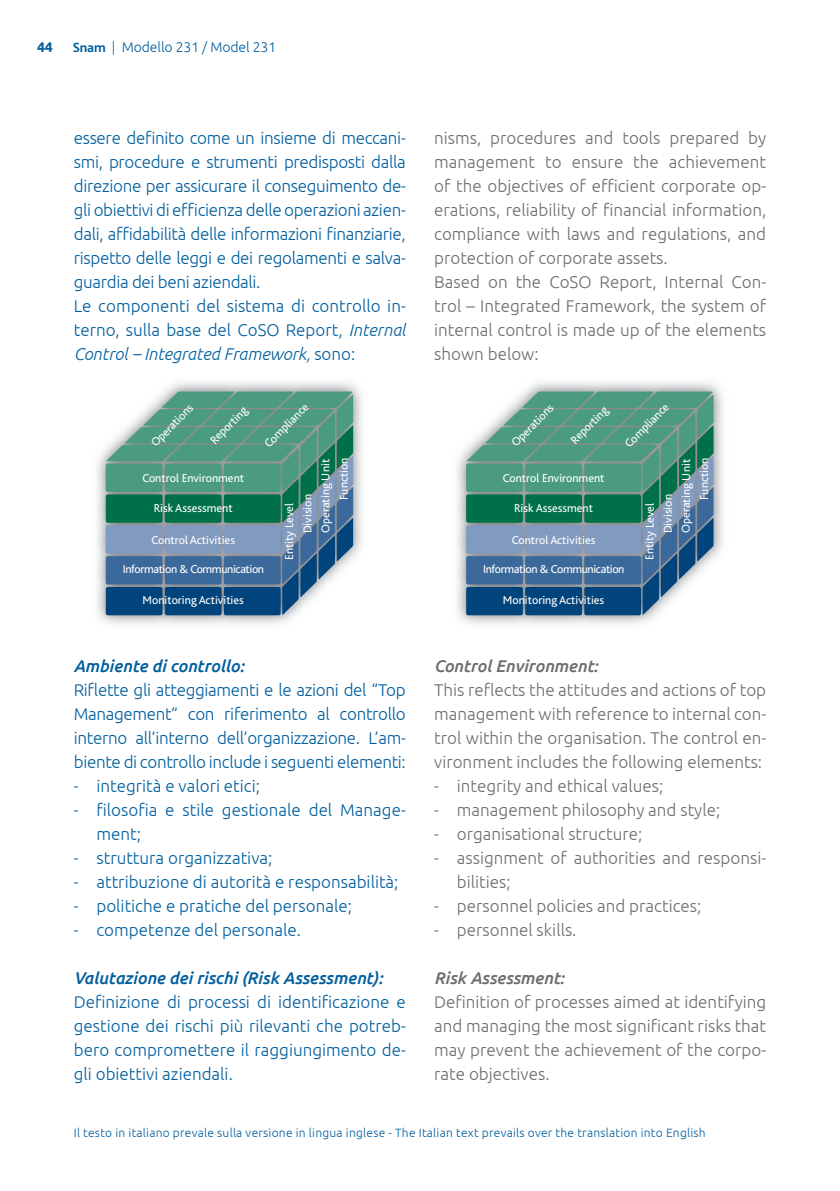
<style>
.page{position:relative;width:840px;height:1191px;background:#fff}
.page>*{position:absolute;margin:0;border:0;box-sizing:border-box;transform-origin:0 0}
.testo{font:300 17px/24px "Ubuntu";color:#6c6d70;text-align:justify}
.testo-2{font:300 17px/24px "Ubuntu";letter-spacing:-.01em;color:#005e9e;text-align:justify}
.rientro{font:300 17px/24px "Ubuntu";color:#005e9e}
.titoletti{font:italic 500 17px "Ubuntu";color:#005e9e}
.titoletti-2{font:italic 500 17px "Ubuntu";color:#6c6d70}
.testo-3{font:italic 500 17px "Ubuntu";color:#005e9e}
.t1{font:300 14px "Ubuntu";letter-spacing:-.005em;color:#005e9e}
.t2{font:700 14px "Ubuntu";color:#005e9e}
.t3{font:12px "Bliss";color:#fff}
.t4{font:300 12px "Ubuntu";letter-spacing:.02em;color:#005e9e}
.t5{font:12px "Bliss";letter-spacing:-.03em;color:#fff}
.s1{font-family:"Bliss";font-weight:700}
.s2{font-style:italic}
</style>
<div class="page">
<img style="left:97px;top:382px;width:265px;height:242px">
<svg style="left:106px;top:391px;width:247px;height:224px;background:#548c91"></svg>
<img style="left:457px;top:382px;width:266px;height:242px">
<svg style="left:466px;top:391px;width:247px;height:224px;background:#558d91"></svg>
<p class="t2" style="left:37px;top:38px;width:17px">44</p>
<p class="t1" style="left:73px;top:38px;width:205px"><span class="s1">Snam</span> | Modello 231 / Model 231</p>
<p class="testo-2" style="left:74px;top:126px;width:333px">essere definito come un insieme di meccani&shy;smi, procedure e strumenti predisposti dalla direzione per assicurare il conseguimento de&shy;gli obiettivi di efficienza delle operazioni azien&shy;dali, affidabilità delle informazioni finanziarie, rispetto delle leggi e dei regolamenti e salva&shy;guardia dei beni aziendali.</p>
<p class="testo-2" style="left:74px;top:294px;width:333px">Le componenti del sistema di controllo in&shy;terno, sulla base del CoSO Report, <span class="s2">Internal Control – Integrated Framework,</span> sono:</p>
<p class="t3" style="left:148px;top:440px;width:56px;rotate:-45deg">Operations</p>
<p class="t3" style="left:207px;top:437px;width:49px;rotate:-45deg">Reporting</p>
<p class="t3" style="left:262px;top:441px;width:59px;rotate:-45deg">Compliance</p>
<p class="t3" style="left:142px;top:472px;width:103px">Control Environment</p>
<p class="t3" style="left:154px;top:502px;width:80px">Risk Assessment</p>
<p class="t3" style="left:151px;top:533px;width:85px">Control Activities</p>
<p class="t5" style="left:123px;top:563px;width:143px">Information &amp; Communication</p>
<p class="t3" style="left:142px;top:594px;width:103px">Monitoring Activities</p>
<p class="t3" style="left:283px;top:560px;width:58px;rotate:-90deg">Entity Level</p>
<p class="t3" style="left:301px;top:533px;width:41px;rotate:-90deg">Division</p>
<p class="t3" style="left:319px;top:532px;width:75px;rotate:-90deg">Operating Unit</p>
<p class="t3" style="left:337px;top:499px;width:44px;rotate:-90deg">Function</p>
<p class="testo-3" style="left:74px;top:656px;width:172px">Ambiente di controllo:</p>
<p class="testo-2" style="left:74px;top:678px;width:333px">Riflette gli atteggiamenti e le azioni del “Top Management” con riferimento al controllo interno all’interno dell’organizzazione. L’am&shy;biente di controllo include i seguenti elementi:</p>
<p class="rientro" style="left:74px;top:774px;width:187px">- integrità e valori etici;</p>
<p class="rientro" style="left:96px;top:798px;width:310px;text-indent:-23px">- filosofia e stile gestionale del Manage&shy;ment;</p>
<p class="rientro" style="left:74px;top:846px;width:200px">- struttura organizzativa;</p>
<p class="rientro" style="left:74px;top:870px;width:326px">- attribuzione di autorità e responsabilità;</p>
<p class="rientro" style="left:74px;top:894px;width:279px">- politiche e pratiche del personale;</p>
<p class="rientro" style="left:74px;top:918px;width:229px">- competenze del personale.</p>
<p class="titoletti" style="left:74px;top:968px;width:310px">Valutazione dei rischi (Risk Assessment):</p>
<p class="testo-2" style="left:74px;top:990px;width:333px">Definizione di processi di identificazione e gestione dei rischi più rilevanti che potreb&shy;bero compromettere il raggiungimento de&shy;gli obiettivi aziendali.</p>
<p class="testo" style="left:434px;top:126px;width:333px">nisms, procedures and tools prepared by management to ensure the achievement of the objectives of efficient corporate op&shy;erations, reliability of financial information, compliance with laws and regulations, and protection of corporate assets.</p>
<p class="testo" style="left:434px;top:270px;width:333px">Based on the CoSO Report, Internal Con&shy;trol – Integrated Framework, the system of internal control is made up of the elements shown below:</p>
<p class="t3" style="left:508px;top:440px;width:56px;rotate:-45deg">Operations</p>
<p class="t3" style="left:567px;top:437px;width:49px;rotate:-45deg">Reporting</p>
<p class="t3" style="left:622px;top:441px;width:59px;rotate:-45deg">Compliance</p>
<p class="t3" style="left:502px;top:472px;width:103px">Control Environment</p>
<p class="t3" style="left:514px;top:502px;width:80px">Risk Assessment</p>
<p class="t3" style="left:511px;top:533px;width:85px">Control Activities</p>
<p class="t5" style="left:483px;top:563px;width:143px">Information &amp; Communication</p>
<p class="t3" style="left:502px;top:594px;width:103px">Monitoring Activities</p>
<p class="t3" style="left:643px;top:560px;width:58px;rotate:-90deg">Entity Level</p>
<p class="t3" style="left:661px;top:533px;width:41px;rotate:-90deg">Division</p>
<p class="t3" style="left:679px;top:532px;width:75px;rotate:-90deg">Operating Unit</p>
<p class="t3" style="left:697px;top:499px;width:44px;rotate:-90deg">Function</p>
<p class="titoletti-2" style="left:434px;top:656px;width:165px">Control Environment:</p>
<p class="testo" style="left:434px;top:678px;width:333px">This reflects the attitudes and actions of top management with reference to internal con&shy;trol within the organisation. The control en&shy;vironment includes the following elements:</p>
<p class="testo" style="left:434px;top:774px;width:230px">- integrity and ethical values;</p>
<p class="testo" style="left:434px;top:798px;width:287px">- management philosophy and style;</p>
<p class="testo" style="left:434px;top:822px;width:209px">- organisational structure;</p>
<p class="testo" style="left:456px;top:846px;width:310px;text-indent:-23px">- assignment of authorities and responsi&shy;bilities;</p>
<p class="testo" style="left:434px;top:894px;width:268px">- personnel policies and practices;</p>
<p class="testo" style="left:434px;top:918px;width:144px">- personnel skills.</p>
<p class="titoletti-2" style="left:434px;top:968px;width:131px">Risk Assessment:</p>
<p class="testo" style="left:434px;top:990px;width:333px">Definition of processes aimed at identifying and managing the most significant risks that may prevent the achievement of the corpo&shy;rate objectives.</p>
<p class="t4" style="left:74px;top:1125px;width:633px">Il testo in italiano prevale sulla versione in lingua inglese - The Italian text prevails over the translation into English</p>
</div>
